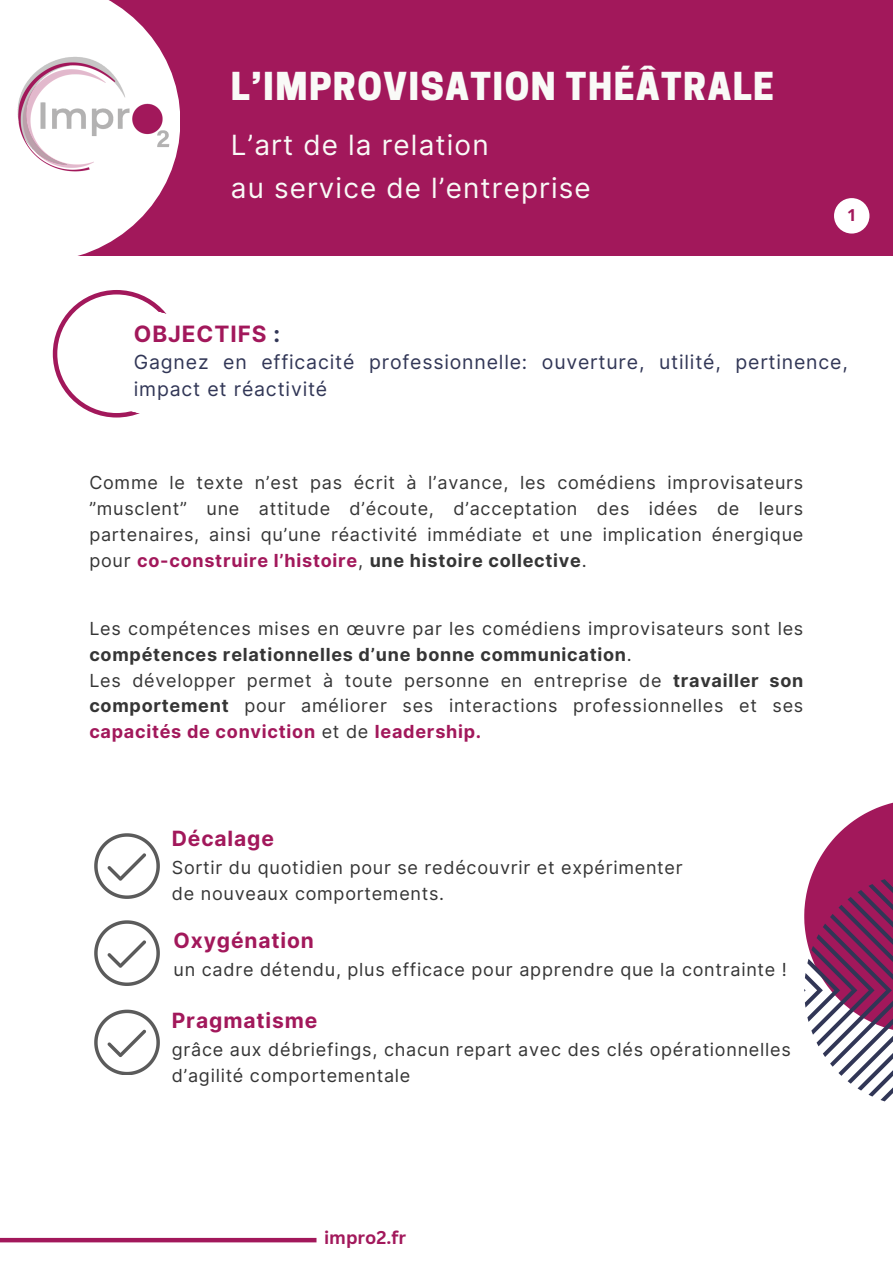
<style>
.page{position:relative;width:893px;height:1264px;background:#fff}
.page>*{position:absolute;margin:0;border:0;box-sizing:border-box;transform-origin:0 0}
.t1{font:800 36.15px "Cooper Hewitt";letter-spacing:.04em;color:#f9faf7}
.t2{font:27.9px "Inter";letter-spacing:.04em;color:#f9faf7}
.t3{font:700 22.5px "Inter";letter-spacing:.04em;color:#a2185b}
.t4{font:700 21px "Inter";letter-spacing:.04em;color:#a2185b}
.t5{font:19.5px/27px "Inter";letter-spacing:.04em;color:#313656}
.t6{font:18px/25.8px "Inter";letter-spacing:.04em;color:#353535;text-align:justify}
.t7{font:700 18px "Canva Sans";color:#a2185b}
.t8{font:700 16.5px "Open Sans";color:#a2185b}
.s1{color:#313656}
.s2{font-weight:700;color:#a2185b}
.s3{font-weight:700}
</style>
<div class="page">
<div style="left:0;top:0;width:892px;height:255px;background:#a2185b"></div>
<svg style="left:0;top:0;width:180px;height:256px;fill:#fff"></svg>
<svg style="left:804px;top:803px;width:88px;height:298px"></svg>
<svg style="left:53px;top:290px;width:114px;height:128px"></svg>
<div style="left:0;top:1237px;width:316px;height:5px;background:#a2185b"></div>
<svg style="left:94px;top:833px;width:65px;height:65px"></svg>
<svg style="left:94px;top:920px;width:65px;height:65px"></svg>
<svg style="left:94px;top:1009px;width:65px;height:65px"></svg>
<img style="left:6px;top:48px;width:174px;height:132px">
<div style="left:834px;top:198px;width:35px;height:35px;background:#fff;border-radius:50%"></div>
<h2 class="t1" style="left:231px;top:73px;width:545px">L’IMPROVISATION THÉÂTRALE</h2>
<p class="t2" style="left:231px;top:128px;width:259px">L’art de la relation</p>
<p class="t2" style="left:231px;top:171px;width:361px">au service de l’entreprise</p>
<p class="t8" style="left:847px;top:204px;width:11px">1</p>
<p class="t3" style="left:134px;top:320px;width:148px">OBJECTIFS <span class="s1">:</span></p>
<p class="t5" style="left:134px;top:348px;width:715px">Gagnez en efficacité professionnelle: ouverture, utilité, pertinence, impact et réactivité</p>
<p class="t6" style="left:89px;top:469px;width:715px">Comme le texte n’est pas écrit à l’avance, les comédiens improvisateurs ”musclent” une attitude d’écoute, d’acceptation des idées de leurs partenaires, ainsi qu’une réactivité immédiate et une implication énergique pour <span class="s2">co-construire l’histoire</span>, <span class="s3">une histoire collective</span>.</p>
<p class="t6" style="left:89px;top:615px;width:715px">Les compétences mises en œuvre par les comédiens improvisateurs sont les <span class="s3">compétences relationnelles d’une bonne communication</span>.</p>
<p class="t6" style="left:89px;top:667px;width:715px">Les développer permet à toute personne en entreprise de <span class="s3">travailler son comportement</span> pour améliorer ses interactions professionnelles et ses <span class="s2">capacités de conviction</span> et de <span class="s2">leadership.</span></p>
<p class="t4" style="left:172px;top:826px;width:104px">Décalage</p>
<p class="t6" style="left:172px;top:854px;width:512px">Sortir du quotidien pour se redécouvrir et expérimenter</p>
<p class="t6" style="left:172px;top:880px;width:274px">de nouveaux comportements.</p>
<p class="t4" style="left:173px;top:927px;width:142px">Oxygénation</p>
<p class="t6" style="left:173px;top:956px;width:614px">un cadre détendu, plus efficace pour apprendre que la contrainte !</p>
<p class="t4" style="left:172px;top:1007px;width:147px">Pragmatisme</p>
<p class="t6" style="left:172px;top:1036px;width:620px">grâce aux débriefings, chacun repart avec des clés opérationnelles</p>
<p class="t6" style="left:172px;top:1062px;width:240px">d’agilité comportementale</p>
<p class="t7" style="left:324px;top:1224px;width:83px">impro2.fr</p>
</div>
